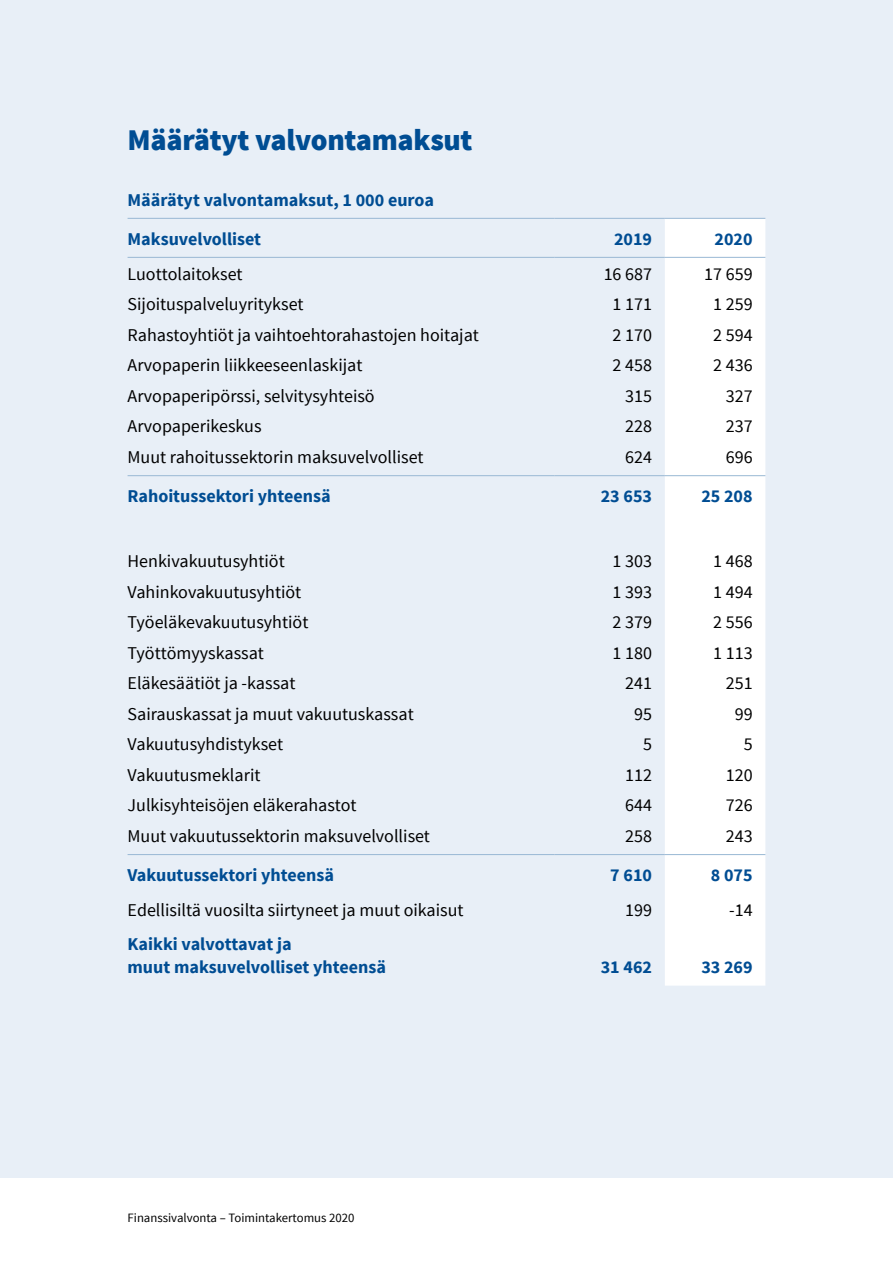
<style>
.page{position:relative;width:893px;height:1263px;background:#fff}
.page>*{position:absolute;margin:0;border:0;box-sizing:border-box;transform-origin:0 0}
.Otsikko_1{font:900 30px "Source Sans Pro";letter-spacing:-.01em;color:#004d93}
.Leipäteksti{font:18px "Source Sans Pro";color:#000}
.Otsikko_3{font:700 18px/22.5px "Source Sans Pro";color:#004d93}
.t1{font:12.75px "Source Sans Pro";color:#000}
</style>
<div class="page">
<div style="left:0;top:0;width:893px;height:1178px;background:#e8eff7"></div>
<div style="left:665px;top:219px;width:100px;height:767px;background:#fff"></div>
<hr style="left:128px;top:257px;width:426px;height:1px;background:#99b8d4">
<hr style="left:554px;top:257px;width:111px;height:1px;background:#99b8d4">
<hr style="left:665px;top:257px;width:100px;height:1px;background:#99b8d4">
<hr style="left:128px;top:218px;width:426px;height:1px;background:#99b8d4">
<hr style="left:554px;top:218px;width:111px;height:1px;background:#99b8d4">
<hr style="left:665px;top:218px;width:100px;height:1px;background:#99b8d4">
<hr style="left:128px;top:475px;width:426px;height:1px;background:#99b8d4">
<hr style="left:554px;top:475px;width:111px;height:1px;background:#99b8d4">
<hr style="left:665px;top:475px;width:100px;height:1px;background:#99b8d4">
<hr style="left:128px;top:854px;width:426px;height:1px;background:#99b8d4">
<hr style="left:554px;top:854px;width:111px;height:1px;background:#99b8d4">
<hr style="left:665px;top:854px;width:100px;height:1px;background:#99b8d4">
<h1 class="Otsikko_1" style="left:128px;top:121px;width:347px">Määrätyt valvontamaksut</h1>
<h3 class="Otsikko_3" style="left:128px;top:189px;width:308px">Määrätyt valvontamaksut, 1 000 euroa</h3>
<h3 class="Otsikko_3" style="left:128px;top:228px;width:135px">Maksuvelvolliset</h3>
<h3 class="Otsikko_3" style="left:614px;top:228px;width:40px">2019</h3>
<h3 class="Otsikko_3" style="left:715px;top:228px;width:40px">2020</h3>
<p class="Leipäteksti" style="left:128px;top:263px;width:116px">Luottolaitokset</p>
<p class="Leipäteksti" style="left:604px;top:263px;width:50px">16 687</p>
<p class="Leipäteksti" style="left:704px;top:263px;width:50px">17 659</p>
<p class="Leipäteksti" style="left:128px;top:293px;width:177px">Sijoituspalveluyritykset</p>
<p class="Leipäteksti" style="left:613px;top:293px;width:41px">1 171</p>
<p class="Leipäteksti" style="left:713px;top:293px;width:41px">1 259</p>
<p class="Leipäteksti" style="left:128px;top:324px;width:353px">Rahastoyhtiöt ja vaihtoehtorahastojen hoitajat</p>
<p class="Leipäteksti" style="left:613px;top:324px;width:41px">2 170</p>
<p class="Leipäteksti" style="left:713px;top:324px;width:41px">2 594</p>
<p class="Leipäteksti" style="left:128px;top:354px;width:236px">Arvopaperin liikkeeseenlaskijat</p>
<p class="Leipäteksti" style="left:613px;top:354px;width:41px">2 458</p>
<p class="Leipäteksti" style="left:713px;top:354px;width:41px">2 436</p>
<p class="Leipäteksti" style="left:128px;top:385px;width:249px">Arvopaperipörssi, selvitysyhteisö</p>
<p class="Leipäteksti" style="left:625px;top:385px;width:28px">315</p>
<p class="Leipäteksti" style="left:726px;top:385px;width:28px">327</p>
<p class="Leipäteksti" style="left:128px;top:415px;width:136px">Arvopaperikeskus</p>
<p class="Leipäteksti" style="left:625px;top:415px;width:28px">228</p>
<p class="Leipäteksti" style="left:726px;top:415px;width:28px">237</p>
<p class="Leipäteksti" style="left:128px;top:446px;width:297px">Muut rahoitussektorin maksuvelvolliset</p>
<p class="Leipäteksti" style="left:625px;top:446px;width:28px">624</p>
<p class="Leipäteksti" style="left:726px;top:446px;width:28px">696</p>
<h3 class="Otsikko_3" style="left:128px;top:485px;width:205px">Rahoitussektori yhteensä</h3>
<h3 class="Otsikko_3" style="left:601px;top:485px;width:53px">23 653</h3>
<h3 class="Otsikko_3" style="left:701px;top:485px;width:53px">25 208</h3>
<p class="Leipäteksti" style="left:128px;top:550px;width:159px">Henkivakuutusyhtiöt</p>
<p class="Leipäteksti" style="left:613px;top:550px;width:41px">1 303</p>
<p class="Leipäteksti" style="left:713px;top:550px;width:41px">1 468</p>
<p class="Leipäteksti" style="left:128px;top:581px;width:175px">Vahinkovakuutusyhtiöt</p>
<p class="Leipäteksti" style="left:613px;top:581px;width:41px">1 393</p>
<p class="Leipäteksti" style="left:713px;top:581px;width:41px">1 494</p>
<p class="Leipäteksti" style="left:128px;top:611px;width:182px">Työeläkevakuutusyhtiöt</p>
<p class="Leipäteksti" style="left:613px;top:611px;width:41px">2 379</p>
<p class="Leipäteksti" style="left:713px;top:611px;width:41px">2 556</p>
<p class="Leipäteksti" style="left:128px;top:642px;width:138px">Työttömyyskassat</p>
<p class="Leipäteksti" style="left:613px;top:642px;width:41px">1 180</p>
<p class="Leipäteksti" style="left:713px;top:642px;width:41px">1 113</p>
<p class="Leipäteksti" style="left:128px;top:672px;width:169px">Eläkesäätiöt ja -kassat</p>
<p class="Leipäteksti" style="left:625px;top:672px;width:28px">241</p>
<p class="Leipäteksti" style="left:726px;top:672px;width:28px">251</p>
<p class="Leipäteksti" style="left:128px;top:703px;width:288px">Sairauskassat ja muut vakuutuskassat</p>
<p class="Leipäteksti" style="left:634px;top:703px;width:19px">95</p>
<p class="Leipäteksti" style="left:735px;top:703px;width:19px">99</p>
<p class="Leipäteksti" style="left:128px;top:733px;width:157px">Vakuutusyhdistykset</p>
<p class="Leipäteksti" style="left:643px;top:733px;width:10px">5</p>
<p class="Leipäteksti" style="left:744px;top:733px;width:10px">5</p>
<p class="Leipäteksti" style="left:128px;top:764px;width:134px">Vakuutusmeklarit</p>
<p class="Leipäteksti" style="left:625px;top:764px;width:28px">112</p>
<p class="Leipäteksti" style="left:726px;top:764px;width:28px">120</p>
<p class="Leipäteksti" style="left:128px;top:794px;width:231px">Julkisyhteisöjen eläkerahastot</p>
<p class="Leipäteksti" style="left:625px;top:794px;width:28px">644</p>
<p class="Leipäteksti" style="left:726px;top:794px;width:28px">726</p>
<p class="Leipäteksti" style="left:128px;top:825px;width:304px">Muut vakuutussektorin maksuvelvolliset</p>
<p class="Leipäteksti" style="left:625px;top:825px;width:28px">258</p>
<p class="Leipäteksti" style="left:726px;top:825px;width:28px">243</p>
<h3 class="Otsikko_3" style="left:128px;top:864px;width:208px">Vakuutussektori yhteensä</h3>
<h3 class="Otsikko_3" style="left:610px;top:864px;width:43px">7 610</h3>
<h3 class="Otsikko_3" style="left:711px;top:864px;width:43px">8 075</h3>
<p class="Leipäteksti" style="left:128px;top:898px;width:338px">Edellisiltä vuosilta siirtyneet ja muut oikaisut</p>
<p class="Leipäteksti" style="left:625px;top:898px;width:28px">199</p>
<p class="Leipäteksti" style="left:729px;top:898px;width:25px">-14</p>
<h3 class="Otsikko_3" style="left:128px;top:934px;width:260px">Kaikki valvottavat ja<br>muut maksuvelvolliset yhteensä</h3>
<h3 class="Otsikko_3" style="left:601px;top:956px;width:53px">31 462</h3>
<h3 class="Otsikko_3" style="left:701px;top:956px;width:53px">33 269</h3>
<p class="t1" style="left:128px;top:1210px;width:228px">Finanssivalvonta – Toimintakertomus 2020</p>
</div>
